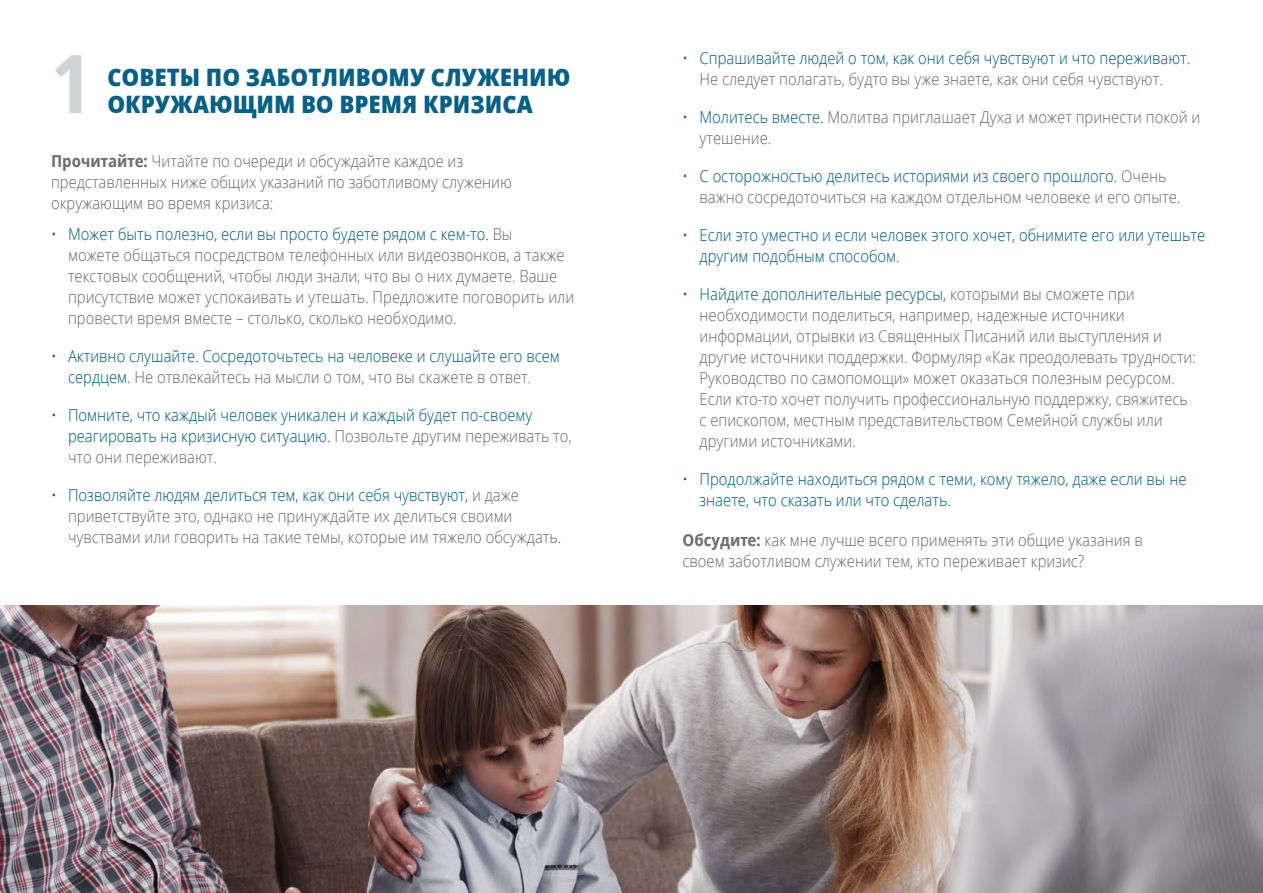
<style>
.page{position:relative;width:1263px;height:893px;background:#fff}
.page>*{position:absolute;margin:0;border:0;box-sizing:border-box;transform-origin:0 0}
.t1{font:700 81px "Zoram Condlds Lat";color:#d1d4d4}
.t2{font:800 24px/27px "Zoram Condlds Lat";color:#086185}
.t3{font:300 16.5px/21px "Zoram Condlds Lat";color:#706f6f}
.t4{font:300 16.5px/21px "Zoram Condlds Lat";color:#086185}
.s1{font-weight:700}
.s2{color:#086185}
.s3{color:#706f6f}
</style>
<div class="page">
<img style="left:0;top:606px;width:1263px;height:287px">
<h1 class="t1" style="left:51px;top:22px;width:43px">1</h1>
<h2 class="t2" style="left:107px;top:64px;width:465px">СОВЕТЫ ПО ЗАБОТЛИВОМУ СЛУЖЕНИЮ<br>ОКРУЖАЮЩИМ ВО ВРЕМЯ КРИЗИСА</h2>
<p class="t3" style="left:51px;top:150px;width:462px"><span class="s1">Прочитайте:</span> Читайте по очереди и обсуждайте каждое из представленных ниже общих указаний по заботливому служению окружающим во время кризиса:</p>
<p class="t3" style="left:68px;top:224px;width:508px;text-indent:-17px"><span class="s2">• Может быть полезно, если вы просто будете рядом с кем-то.</span> Вы<br>можете общаться посредством телефонных или видеозвонков, а также текстовых сообщений, чтобы люди знали, что вы о них думаете. Ваше присутствие может успокаивать и утешать. Предложите поговорить или провести время вместе – столько, сколько необходимо.</p>
<p class="t4" style="left:68px;top:346px;width:493px;text-indent:-17px">• Активно слушайте. Сосредоточьтесь на человеке и слушайте его всем сердцем. <span class="s3">Не отвлекайтесь на мысли о том, что вы скажете в ответ.</span></p>
<p class="t4" style="left:68px;top:405px;width:505px;text-indent:-17px">• Помните, что каждый человек уникален и каждый будет по-своему реагировать на кризисную ситуацию. <span class="s3">Позвольте другим переживать то, что они переживают.</span></p>
<p class="t3" style="left:68px;top:485px;width:495px;text-indent:-17px"><span class="s2">• Позволяйте людям делиться тем, как они себя чувствуют,</span> и даже приветствуйте это, однако не принуждайте их делиться своими чувствами или говорить на такие темы, которые им тяжело обсуждать.</p>
<p class="t4" style="left:682px;top:47px;width:509px">• Спрашивайте людей о том, как они себя чувствуют и что переживают.</p>
<p class="t3" style="left:699px;top:68px;width:465px">Не следует полагать, будто вы уже знаете, как они себя чувствуют.</p>
<p class="t3" style="left:699px;top:106px;width:502px;text-indent:-17px"><span class="s2">• Молитесь вместе.</span> Молитва приглашает Духа и может принести покой и утешение.</p>
<p class="t3" style="left:699px;top:165px;width:482px;text-indent:-17px"><span class="s2">• С осторожностью делитесь историями из своего прошлого.</span> Очень важно сосредоточиться на каждом отдельном человеке и его опыте.</p>
<p class="t4" style="left:699px;top:224px;width:507px;text-indent:-17px">• Если это уместно и если человек этого хочет, обнимите его или утешьте другим подобным способом.</p>
<p class="t3" style="left:699px;top:283px;width:498px;text-indent:-17px"><span class="s2">• Найдите дополнительные ресурсы,</span> которыми вы сможете при необходимости поделиться, например, надежные источники информации, отрывки из Священных Писаний или выступления и другие источники поддержки. Формуляр «Как преодолевать трудности:<br>Руководство по самопомощи» может оказаться полезным ресурсом.<br>Если кто-то хочет получить профессиональную поддержку, свяжитесь с епископом, местным представительством Семейной службы или другими источниками.</p>
<p class="t4" style="left:699px;top:468px;width:488px;text-indent:-17px">• Продолжайте находиться рядом с теми, кому тяжело, даже если вы не знаете, что сказать или что сделать.</p>
<p class="t3" style="left:682px;top:529px;width:462px"><span class="s1">Обсудите:</span> как мне лучше всего применять эти общие указания в своем заботливом служении тем, кто переживает кризис?</p>
</div>
